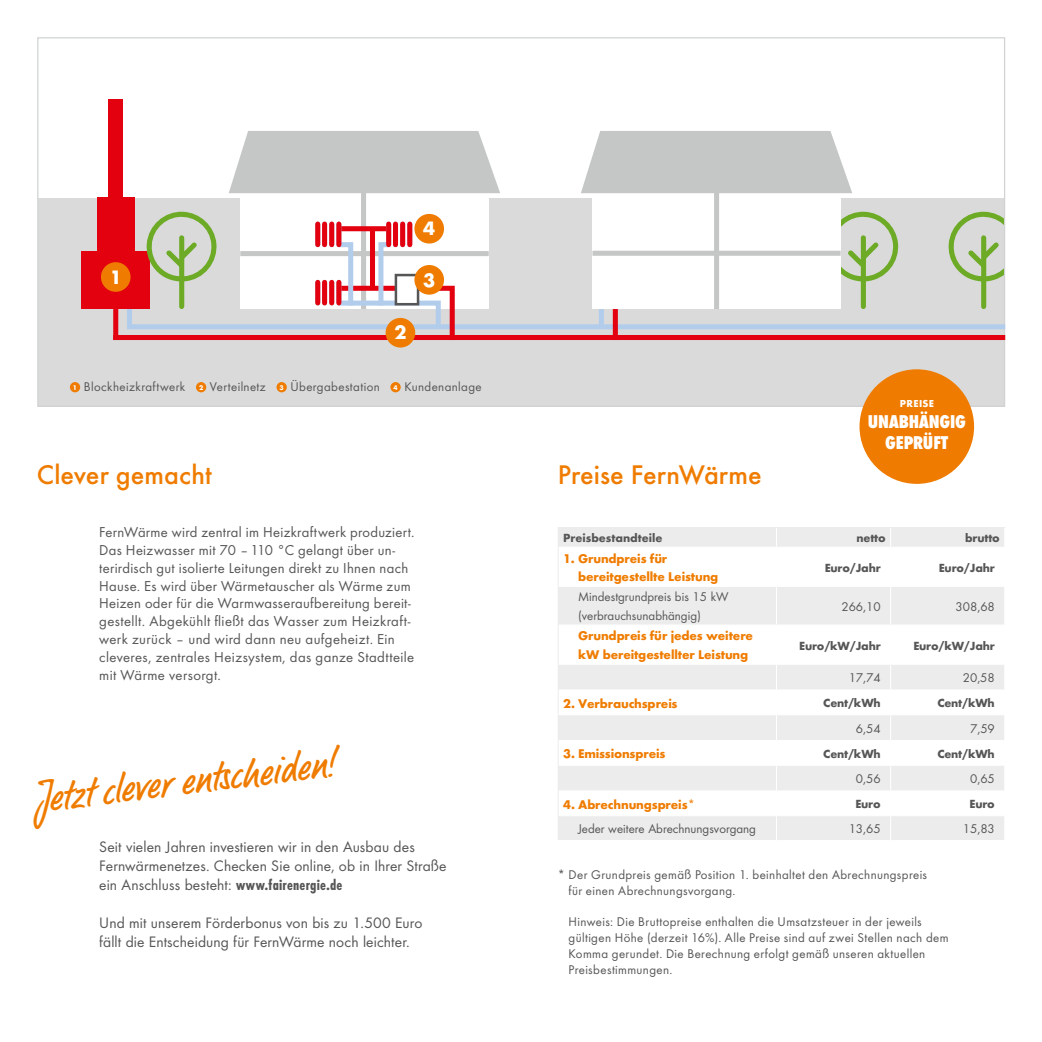
<style>
.page{position:relative;width:1042px;height:1042px;background:#fff}
.page>*{position:absolute;margin:0;border:0;box-sizing:border-box;transform-origin:0 0}
.t1{font:43.75px "LP Bambus";color:#ef7c00}
.t2{font:500 28px "Futura";color:#ef7c00}
.t3{font:700 20.12px "Futura";color:#fff}
.t4{font:700 expanded 19.25px/21px "Futura Con";letter-spacing:-.01em;color:#fff;text-align:center}
.t5{font:15.75px/18.9px "Futura Boo";letter-spacing:.01em;color:#565656}
.t6{font:14.88px/17.8px "Futura Boo";letter-spacing:.02em;color:#565656}
.t7{font:13.12px/15.8px "Futura Boo";letter-spacing:.03em;color:#565656}
.t8{font:700 13.12px/18.9px "Futura";letter-spacing:-.01em;color:#ef7c00}
.t9{font:13.12px/18.9px "Futura Boo";color:#565656}
.t10{font:700 12.25px "Futura";letter-spacing:-.015em;color:#565656}
.t11{font:700 10.5px "Futura";letter-spacing:.03em;color:#fff}
.s1{font-family:"Futura";font-weight:700;font-size:7px;color:#fff}
.s2{font-family:"Futura Con";font-weight:700}
</style>
<div class="page">
<div style="left:38px;top:198px;width:966px;height:208px;background:#dadada"></div>
<svg style="left:948px;top:211px;width:55px;height:98px"></svg>
<div style="left:240px;top:194px;width:248px;height:115px;background:#fff"></div>
<svg style="left:229px;top:131px;width:271px;height:62px"></svg>
<svg style="left:840px;top:211px;width:59px;height:98px"></svg>
<div style="left:592px;top:194px;width:248px;height:115px;background:#fff"></div>
<svg style="left:581px;top:131px;width:271px;height:62px"></svg>
<div style="left:361px;top:192px;width:5px;height:117px;background:#c5c6c6"></div>
<div style="left:714px;top:192px;width:5px;height:117px;background:#c5c6c6"></div>
<div style="left:127px;top:324px;width:878px;height:5px;background:#b2cdec"></div>
<div style="left:113px;top:335px;width:892px;height:5px;background:#e3000f"></div>
<div style="left:599px;top:309px;width:5px;height:18px;background:#b2cdec"></div>
<div style="left:127px;top:309px;width:5px;height:18px;background:#b2cdec"></div>
<div style="left:613px;top:309px;width:5px;height:31px;background:#e3000f"></div>
<div style="left:113px;top:309px;width:5px;height:31px;background:#e3000f"></div>
<div style="left:240px;top:251px;width:249px;height:5px;background:#c5c6c6"></div>
<div style="left:81px;top:251px;width:69px;height:58px;background:#e3000f"></div>
<div style="left:108px;top:100px;width:15px;height:97px;background:#e3000f"></div>
<div style="left:97px;top:197px;width:38px;height:56px;background:#e3000f"></div>
<div style="left:101px;top:262px;width:30px;height:30px;background:#ef7c00;border-radius:50%"></div>
<div style="left:386px;top:318px;width:29px;height:29px;background:#ef7c00;border-radius:50%"></div>
<div style="left:414px;top:214px;width:30px;height:29px;background:#ef7c00;border-radius:50%"></div>
<svg style="left:146px;top:211px;width:71px;height:98px"></svg>
<div style="left:315px;top:282px;width:5px;height:21px;background:#e3000f"></div>
<div style="left:322px;top:282px;width:5px;height:21px;background:#e3000f"></div>
<div style="left:329px;top:282px;width:5px;height:21px;background:#e3000f"></div>
<svg style="left:334px;top:240px;width:123px;height:105px"></svg>
<div style="left:370px;top:229px;width:5px;height:60px;background:#e3000f"></div>
<div style="left:337px;top:226px;width:51px;height:5px;background:#e3000f"></div>
<div style="left:315px;top:224px;width:5px;height:21px;background:#e3000f"></div>
<div style="left:322px;top:224px;width:5px;height:21px;background:#e3000f"></div>
<div style="left:329px;top:224px;width:5px;height:21px;background:#e3000f"></div>
<div style="left:336px;top:224px;width:5px;height:21px;background:#e3000f"></div>
<div style="left:386px;top:224px;width:5px;height:21px;background:#e3000f"></div>
<div style="left:393px;top:224px;width:5px;height:21px;background:#e3000f"></div>
<div style="left:400px;top:224px;width:5px;height:21px;background:#e3000f"></div>
<div style="left:407px;top:224px;width:5px;height:21px;background:#e3000f"></div>
<div style="left:395px;top:274px;width:24px;height:31px;background:#fff;border:3px solid #565656"></div>
<div style="left:414px;top:265px;width:30px;height:30px;background:#ef7c00;border-radius:50%"></div>
<div style="left:592px;top:251px;width:248px;height:5px;background:#c5c6c6"></div>
<div style="left:70px;top:382px;width:10px;height:10px;background:#ef7c00;border-radius:50%"></div>
<div style="left:196px;top:382px;width:10px;height:10px;background:#ef7c00;border-radius:50%"></div>
<div style="left:276px;top:382px;width:11px;height:10px;background:#ef7c00;border-radius:50%"></div>
<div style="left:390px;top:382px;width:11px;height:10px;background:#ef7c00;border-radius:50%"></div>
<div style="left:559px;top:587px;width:445px;height:37px;background:#ececed"></div>
<hr style="left:558px;top:547px;width:1px;height:39px;background:#ececed">
<hr style="left:558px;top:586px;width:1px;height:39px;background:#ececed">
<hr style="left:558px;top:625px;width:1px;height:39px;background:#ececed">
<div style="left:558px;top:527px;width:447px;height:20px;background:#ececed"></div>
<hr style="left:776px;top:587px;width:1px;height:37px;background:#fff">
<hr style="left:890px;top:587px;width:1px;height:37px;background:#fff">
<svg style="left:558px;top:664px;width:446px;height:176px"></svg>
<div style="left:859px;top:369px;width:115px;height:115px;background:#ef7c00;border-radius:50%"></div>
<h3 class="t3" style="left:110px;top:264px;width:14px">1</h3>
<h3 class="t3" style="left:394px;top:320px;width:14px">2</h3>
<h3 class="t3" style="left:423px;top:216px;width:14px">4</h3>
<h3 class="t3" style="left:423px;top:267px;width:14px">3</h3>
<p class="t7" style="left:73px;top:379px;width:410px"><span class="s1">1</span> Blockheizkraftwerk <span class="s1">2</span> Verteilnetz <span class="s1">3</span> Übergabestation <span class="s1">4</span> Kundenanlage</p>
<h2 class="t2" style="left:37px;top:458px;width:176px">Clever gemacht</h2>
<p class="t6" style="left:99px;top:523px;width:317px">FernWärme wird zentral im Heizkraftwerk produziert.<br>Das Heizwasser mit 70 – 110 °C gelangt über un&shy;terirdisch gut isolierte Leitungen direkt zu Ihnen nach Hause. Es wird über Wärmetauscher als Wärme zum Heizen oder für die Warmwasseraufbereitung bereit&shy;gestellt. Abgekühlt fließt das Wasser zum Heizkraft&shy;werk zurück – und wird dann neu aufgeheizt. Ein cleveres, zentrales Heizsystem, das ganze Stadtteile mit Wärme versorgt.</p>
<h1 class="t1" style="left:30px;top:772px;width:303px;rotate:-7deg">Jetzt clever entscheiden!</h1>
<p class="t5" style="left:99px;top:837px;width:349px">Seit vielen Jahren investieren wir in den Ausbau des<br>Fernwärmenetzes. Checken Sie online, ob in Ihrer Straße ein Anschluss besteht: <span class="s2">www.fairenergie.de</span></p>
<p class="t5" style="left:99px;top:913px;width:325px">Und mit unserem Förderbonus von bis zu 1.500 Euro fällt die Entscheidung für FernWärme noch leichter.</p>
<h2 class="t2" style="left:558px;top:458px;width:206px">Preise FernWärme</h2>
<p class="t11" style="left:900px;top:397px;width:36px">PREISE</p>
<h3 class="t4" style="left:868px;top:411px;width:100px">UNABHÄNGIG<br>GEPRÜFT</h3>
<p class="t10" style="left:563px;top:530px;width:101px">Preisbestandteile</p>
<p class="t10" style="left:856px;top:530px;width:31px">netto</p>
<p class="t10" style="left:965px;top:530px;width:36px">brutto</p>
<p class="t8" style="left:578px;top:548px;width:142px;text-indent:-15px">1. Grundpreis für bereitgestellte Leistung</p>
<p class="t10" style="left:825px;top:560px;width:58px">Euro/Jahr</p>
<p class="t10" style="left:939px;top:560px;width:58px">Euro/Jahr</p>
<p class="t9" style="left:578px;top:587px;width:152px">Mindestgrundpreis bis 15 kW (verbrauchsunabhängig)</p>
<p class="t7" style="left:841px;top:598px;width:41px">266,10</p>
<p class="t7" style="left:955px;top:598px;width:41px">308,68</p>
<p class="t8" style="left:578px;top:626px;width:176px">Grundpreis für jedes weitere kW bereitgestellter Leistung</p>
<p class="t10" style="left:799px;top:638px;width:83px">Euro/kW/Jahr</p>
<p class="t10" style="left:913px;top:638px;width:83px">Euro/kW/Jahr</p>
<p class="t7" style="left:849px;top:670px;width:34px">17,74</p>
<p class="t7" style="left:963px;top:670px;width:34px">20,58</p>
<p class="t8" style="left:563px;top:693px;width:116px">2. Verbrauchspreis</p>
<p class="t10" style="left:823px;top:695px;width:59px">Cent/kWh</p>
<p class="t10" style="left:937px;top:695px;width:59px">Cent/kWh</p>
<p class="t7" style="left:856px;top:720px;width:26px">6,54</p>
<p class="t7" style="left:970px;top:720px;width:26px">7,59</p>
<p class="t8" style="left:563px;top:744px;width:104px">3. Emissionspreis</p>
<p class="t10" style="left:823px;top:746px;width:59px">Cent/kWh</p>
<p class="t10" style="left:937px;top:746px;width:59px">Cent/kWh</p>
<p class="t7" style="left:856px;top:770px;width:26px">0,56</p>
<p class="t7" style="left:970px;top:770px;width:26px">0,65</p>
<p class="t8" style="left:563px;top:794px;width:134px">4. Abrechnungspreis*</p>
<p class="t10" style="left:855px;top:796px;width:27px">Euro</p>
<p class="t10" style="left:969px;top:796px;width:27px">Euro</p>
<p class="t9" style="left:578px;top:819px;width:179px">Jeder weitere Abrechnungsvorgang</p>
<p class="t7" style="left:849px;top:821px;width:34px">13,65</p>
<p class="t7" style="left:963px;top:821px;width:34px">15,83</p>
<p class="t7" style="left:568px;top:867px;width:360px;text-indent:-11px">* Der Grundpreis gemäß Position 1. beinhaltet den Abrechnungspreis für einen Abrechnungsvorgang.</p>
<p class="t7" style="left:568px;top:914px;width:381px">Hinweis: Die Bruttopreise enthalten die Umsatzsteuer in der jeweils gültigen Höhe (derzeit 16%). Alle Preise sind auf zwei Stellen nach dem Komma gerundet. Die Berechnung erfolgt gemäß unseren aktuellen Preisbestimmungen.</p>
</div>
